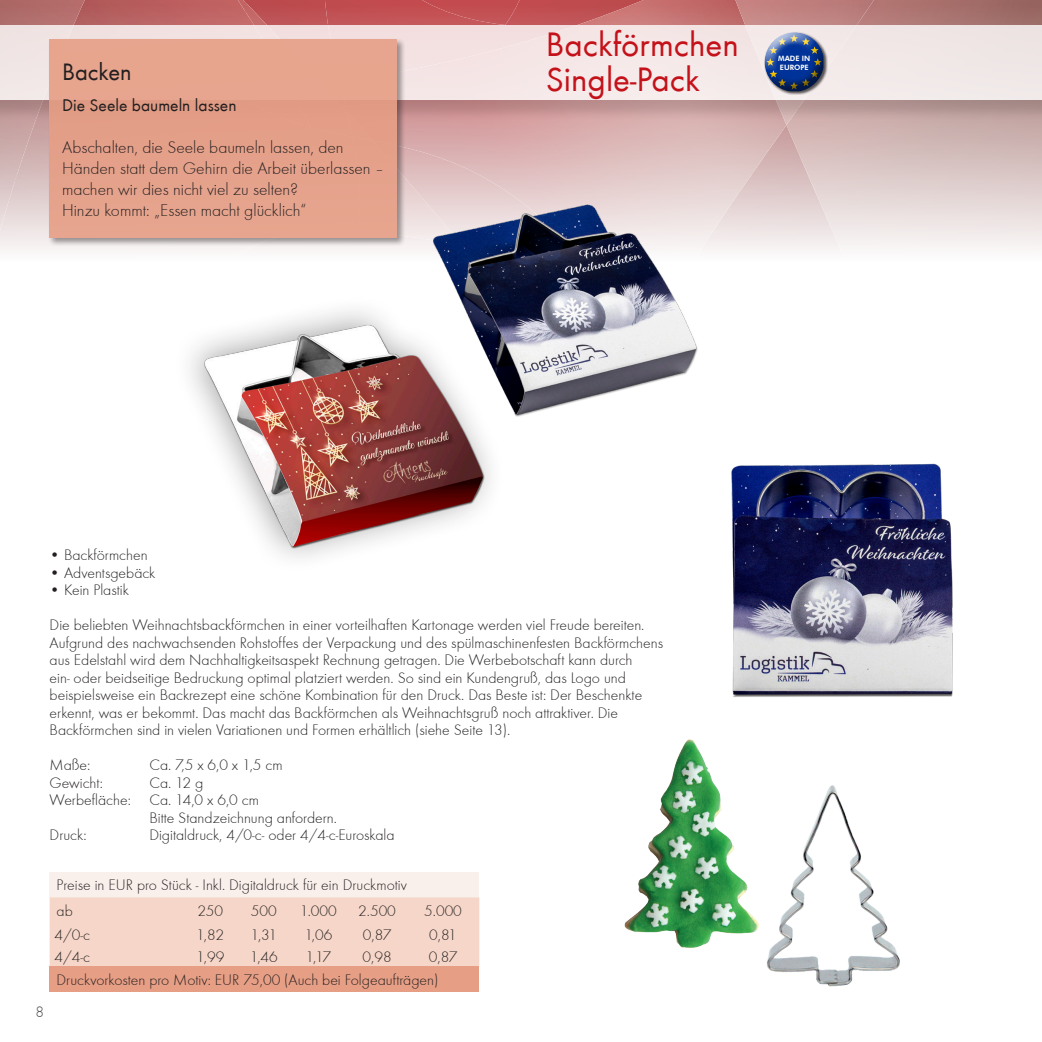
<style>
.page{position:relative;width:1042px;height:1042px;background:#fff}
.page>*{position:absolute;margin:0;border:0;box-sizing:border-box;transform-origin:0 0}
.t1{font:35px/35px "Futura T";color:#c4121a}
.t2{font:24.5px "Futura T";color:#231f20}
.t3{font:17.5px/21px "Futura T Ligh";color:#231f20}
.t4{font:17.5px "Futura T";color:#231f20}
.t5{font:15.75px/17.5px "Futura T Ligh";color:#231f20}
.t6{font:15.75px "Futura T Light";color:#4b4c4d}
.t7{font:800 7.35px/8.8px "Futura BT";color:#fff}
</style>
<div class="page">
<svg style="left:260px;top:155px;width:578px;height:95px"></svg>
<img style="left:316px;top:0;width:24px;height:25px">
<img style="left:274px;top:0;width:42px;height:25px">
<img style="left:260px;top:0;width:14px;height:2px">
<img style="left:139px;top:0;width:79px;height:250px">
<img style="left:218px;top:0;width:42px;height:250px">
<img style="left:225px;top:0;width:21px;height:13px">
<img style="left:245px;top:2px;width:41px;height:23px">
<img style="left:1002px;top:0;width:40px;height:249px">
<img style="left:921px;top:0;width:81px;height:249px">
<img style="left:797px;top:125px;width:42px;height:122px">
<img style="left:786px;top:125px;width:13px;height:30px">
<img style="left:340px;top:0;width:446px;height:250px">
<img style="left:721px;top:0;width:250px;height:125px">
<img style="left:341px;top:0;width:315px;height:25px">
<img style="left:0;top:0;width:139px;height:250px">
<div style="left:0;top:27px;width:1042px;height:94px;background:#231f20;opacity:.2"></div>
<div style="left:0;top:25px;width:1042px;height:74px;background:#f3e7e6"></div>
<div style="left:764px;top:32px;width:63px;height:63px;background:#231f20;opacity:.75"></div>
<div style="left:762px;top:32px;width:63px;height:42px;background:#fff;opacity:.8"></div>
<div style="left:762px;top:40px;width:63px;height:55px;background:#231f20;opacity:.6"></div>
<div style="left:48px;top:38px;width:357px;height:209px;background:#231f20;opacity:.5"></div>
<div style="left:50px;top:40px;width:347px;height:198px;background:#e6a38c"></div>
<img style="left:194px;top:314px;width:295px;height:242px">
<img style="left:731px;top:463px;width:222px;height:234px">
<img style="left:423px;top:195px;width:279px;height:228px">
<img style="left:624px;top:739px;width:128px;height:209px">
<img style="left:752px;top:785px;width:148px;height:202px">
<div style="left:50px;top:871px;width:429px;height:26px;background:#faf0eb"></div>
<div style="left:50px;top:897px;width:429px;height:69px;background:#f5d6c8"></div>
<div style="left:50px;top:966px;width:429px;height:26px;background:#e69e85"></div>
<h2 class="t2" style="left:62px;top:58px;width:71px">Backen</h2>
<p class="t4" style="left:62px;top:96px;width:176px">Die Seele baumeln lassen</p>
<p class="t3" style="left:62px;top:137px;width:324px">Abschalten, die Seele baumeln lassen, den Händen statt dem Gehirn die Arbeit überlassen – machen wir dies nicht viel zu selten?<br>Hinzu kommt: „Essen macht glücklich“</p>
<h1 class="t1" style="left:546px;top:27px;width:195px">Backförmchen<br>Single-Pack</h1>
<p class="t7" style="left:778px;top:54px;width:34px">MADE IN<br>EUROPE</p>
<p class="t5" style="left:50px;top:546px;width:99px">• Backförmchen</p>
<p class="t5" style="left:50px;top:564px;width:107px">• Adventsgebäck</p>
<p class="t5" style="left:50px;top:581px;width:81px">• Kein Plastik</p>
<p class="t5" style="left:50px;top:616px;width:615px">Die beliebten Weihnachtsbackförmchen in einer vorteilhaften Kartonage werden viel Freude bereiten.<br>Aufgrund des nachwachsenden Rohstoffes der Verpackung und des spülmaschinenfesten Backförmchens aus Edelstahl wird dem Nachhaltigkeitsaspekt Rechnung getragen. Die Werbebotschaft kann durch<br>ein- oder beidseitige Bedruckung optimal platziert werden. So sind ein Kundengruß, das Logo und beispielsweise ein Backrezept eine schöne Kombination für den Druck. Das Beste ist: Der Beschenkte erkennt, was er bekommt. Das macht das Backförmchen als Weihnachtsgruß noch attraktiver. Die Backförmchen sind in vielen Variationen und Formen erhältlich (siehe Seite 13).</p>
<p class="t5" style="left:50px;top:756px;width:42px">Maße:</p>
<p class="t5" style="left:149px;top:756px;width:135px">Ca. 7,5 x 6,0 x 1,5 cm</p>
<p class="t5" style="left:50px;top:774px;width:55px">Gewicht:</p>
<p class="t5" style="left:149px;top:774px;width:55px">Ca. 12 g</p>
<p class="t5" style="left:50px;top:791px;width:211px">Werbefläche: Ca. 14,0 x 6,0 cm</p>
<p class="t5" style="left:149px;top:809px;width:189px">Bitte Standzeichnung anfordern.</p>
<p class="t5" style="left:50px;top:826px;width:38px">Druck:</p>
<p class="t5" style="left:149px;top:826px;width:247px">Digitaldruck, 4/0-c- oder 4/4-c-Euroskala</p>
<p class="t5" style="left:57px;top:873px;width:352px;line-height:25.7px">Preise in EUR pro Stück - Inkl. Digitaldruck für ein Druckmotiv ab</p>
<p class="t5" style="left:197px;top:902px;width:27px">250</p>
<p class="t5" style="left:251px;top:902px;width:27px">500</p>
<p class="t5" style="left:300px;top:902px;width:38px">1.000</p>
<p class="t5" style="left:358px;top:902px;width:39px">2.500</p>
<p class="t5" style="left:424px;top:902px;width:39px">5.000</p>
<p class="t6" style="left:35px;top:1003px;width:10px">8</p>
<p class="t5" style="left:55px;top:926px;width:37px">4/0-c</p>
<p class="t5" style="left:196px;top:926px;width:30px">1,82</p>
<p class="t5" style="left:250px;top:926px;width:28px">1,31</p>
<p class="t5" style="left:304px;top:926px;width:30px">1,06</p>
<p class="t5" style="left:363px;top:926px;width:30px">0,87</p>
<p class="t5" style="left:429px;top:926px;width:29px">0,81</p>
<p class="t5" style="left:55px;top:948px;width:37px">4/4-c</p>
<p class="t5" style="left:196px;top:948px;width:30px">1,99</p>
<p class="t5" style="left:250px;top:948px;width:30px">1,46</p>
<p class="t5" style="left:306px;top:948px;width:27px">1,17</p>
<p class="t5" style="left:362px;top:948px;width:31px">0,98</p>
<p class="t5" style="left:57px;top:945px;width:402px;line-height:23.8px;text-indent:372px">0,87<br>Druckvorkosten pro Motiv: EUR 75,00 (Auch bei Folgeaufträgen)</p>
</div>
